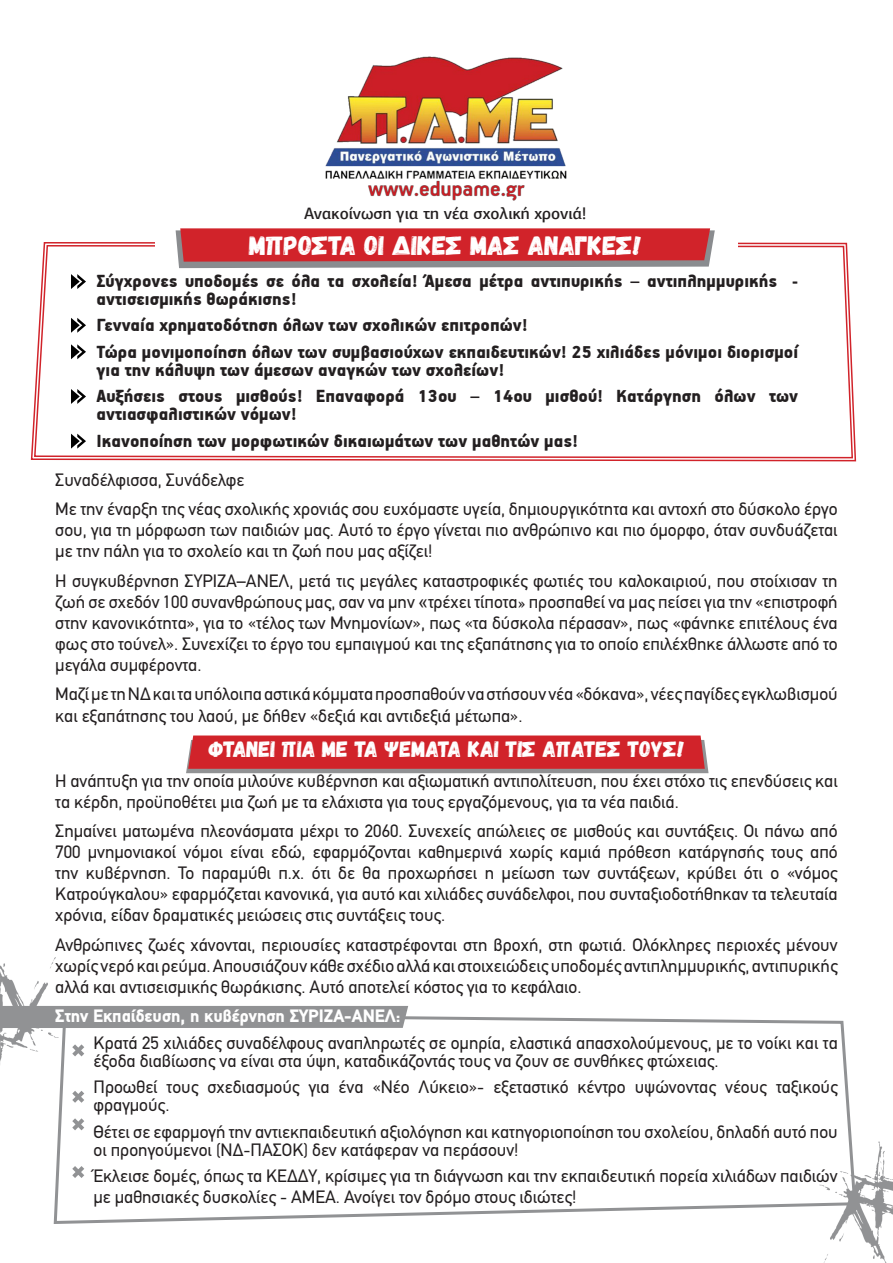
<style>
.page{position:relative;width:893px;height:1263px;background:#fff}
.page>*{position:absolute;margin:0;border:0;box-sizing:border-box;transform-origin:0 0}
.t1{font:27px "Gagalin";color:#fff}
.t2{font:22.5px "Gagalin";color:#fff}
.t3{font:900 19.5px/18px "PF Handbook Pro";color:#231f20}
.t4{font:18px/21px "PF Din Text";color:#231f20}
.t5{font:900 18px "PF Din Text";color:#fff}
.t6{font:500 16.5px "PF Agora Sans Pro";color:#231f20}
.s1{font-family:"Arial"}
.s2{font-family:"PF Agora Sans Pro"}
</style>
<div class="page">
<svg style="left:30px;top:242px;width:827px;height:220px"></svg>
<svg style="left:33px;top:244px;width:821px;height:215px"></svg>
<div style="left:155px;top:238px;width:583px;height:14px;background:#fff"></div>
<img style="left:823px;top:1141px;width:70px;height:122px">
<img style="left:0;top:957px;width:56px;height:107px">
<svg style="left:186px;top:735px;width:522px;height:38px;background:#ca353b"></svg>
<svg style="left:52px;top:1016px;width:806px;height:209px"></svg>
<div style="left:0;top:1006px;width:408px;height:22px;background:#919294"></div>
<img style="left:325px;top:56px;width:242px;height:144px">
<svg style="left:176px;top:228px;width:539px;height:40px;background:#c63c42"></svg>
<svg style="left:71px;top:274px;width:15px;height:15px"></svg>
<svg style="left:71px;top:318px;width:15px;height:15px"></svg>
<svg style="left:71px;top:344px;width:15px;height:15px"></svg>
<svg style="left:71px;top:389px;width:15px;height:15px"></svg>
<svg style="left:71px;top:434px;width:15px;height:15px"></svg>
<svg style="left:72px;top:1044px;width:12px;height:12px"></svg>
<svg style="left:72px;top:1091px;width:12px;height:12px"></svg>
<svg style="left:72px;top:1118px;width:12px;height:12px"></svg>
<svg style="left:72px;top:1166px;width:12px;height:12px"></svg>
<p class="t6" style="left:304px;top:203px;width:284px">Ανακοίνωση για τη νέα σχολική χρονιά!</p>
<p class="t1" style="left:249px;top:229px;width:394px">ΜΠΡΟΣΤΑ ΟΙ ΔΙΚΕΣ ΜΑΣ ΑΝΑΓΚΕΣ!</p>
<p class="t3" style="left:97px;top:271px;width:703px">Σύγχρονες υποδομές σε όλα τα σχολεία! Άμεσα μέτρα αντιπυρικής – αντιπλημμυρικής - αντισεισμικής θωράκισης!</p>
<p class="t3" style="left:97px;top:316px;width:432px">Γενναία χρηματοδότηση όλων των σχολικών επιτροπών!</p>
<p class="t3" style="left:97px;top:342px;width:703px">Τώρα μονιμοποίηση όλων των συμβασιούχων εκπαιδευτικών! 25 χιλιάδες μόνιμοι διορισμοί για την κάλυψη των άμεσων αναγκών των σχολείων!</p>
<p class="t3" style="left:97px;top:387px;width:703px">Αυξήσεις στους μισθούς! Επαναφορά 13ου – 14ου μισθού! Κατάργηση όλων των αντιασφαλιστικών νόμων!</p>
<p class="t3" style="left:97px;top:431px;width:483px">Ικανοποίηση των μορφωτικών δικαιωμάτων των μαθητών μας!</p>
<p class="t4" style="left:55px;top:469px;width:191px">Συναδέλφισσα, Συνάδελφε</p>
<p class="t4" style="left:55px;top:498px;width:784px;text-align:justify">Με την έναρξη της νέας σχολικής χρονιάς σου ευχόμαστε υγεία, δημιουργικότητα και αντοχή στο δύσκολο έργο σου, για τη μόρφωση των παιδιών μας. Αυτό το έργο γίνεται πιο ανθρώπινο και πιο όμορφο, όταν συνδυάζεται με την πάλη για το σχολείο και τη ζωή που μας αξίζει!</p>
<p class="t4" style="left:55px;top:570px;width:784px;text-align:justify">Η συγκυβέρνηση ΣΥΡΙΖΑ–ΑΝΕΛ, μετά τις μεγάλες καταστροφικές φωτιές του καλοκαιριού, που στοίχισαν τη ζωή σε σχεδόν 100 συνανθρώπους μας, σαν να μην <span class="s1">«</span>τρέχει τίποτα<span class="s2">»</span> προσπαθεί να μας πείσει για την «επιστροφή στην κανονικότητα», για το «τέλος των Μνημονίων», πως «τα δύσκολα πέρασαν», πως «φάνηκε επιτέλους ένα φως στο τούνελ». Συνεχίζει το έργο του εμπαιγμού και της εξαπάτησης για το οποίο επιλέχθηκε άλλωστε από το μεγάλα συμφέροντα.</p>
<p class="t4" style="left:55px;top:683px;width:784px;line-height:21.6px">Μαζί με τη ΝΔ και τα υπόλοιπα αστικά κόμματα προσπαθούν να στήσουν νέα «δόκανα», νέες παγίδες εγκλωβισμού και εξαπάτησης του λαού, με δήθεν «δεξιά και αντιδεξιά μέτωπα».</p>
<p class="t2" style="left:209px;top:735px;width:477px">ΦΤAΝΕΙ ΠΙΑ ΜΕ ΤΑ ΨEΜΑΤΑ ΚΑΙ ΤΙΣ ΑΠAΤΕΣ ΤΟΥΣ!</p>
<p class="t4" style="left:55px;top:770px;width:784px">Η ανάπτυξη για την οποία μιλούνε κυβέρνηση και αξιωματική αντιπολίτευση, που έχει στόχο τις επενδύσεις και τα κέρδη, προϋποθέτει μια ζωή με τα ελάχιστα για τους εργαζόμενους, για τα νέα παιδιά.</p>
<p class="t4" style="left:55px;top:821px;width:784px;text-align:justify">Σημαίνει ματωμένα πλεονάσματα μέχρι το 2060. Συνεχείς απώλειες σε μισθούς και συντάξεις. Οι πάνω από 700 μνημονιακοί νόμοι είναι εδώ, εφαρμόζονται καθημερινά χωρίς καμιά πρόθεση κατάργησής τους από την κυβέρνηση. Το παραμύθι π.χ. ότι δε θα προχωρήσει η μείωση των συντάξεων, κρύβει ότι ο «νόμος Κατρούγκαλου» εφαρμόζεται κανονικά, για αυτό και χιλιάδες συνάδελφοι, που συνταξιοδοτήθηκαν τα τελευταία χρόνια, είδαν δραματικές μειώσεις στις συντάξεις τους.</p>
<p class="t4" style="left:55px;top:934px;width:784px;text-align:justify">Ανθρώπινες ζωές χάνονται, περιουσίες καταστρέφονται στη βροχή, στη φωτιά. Ολόκληρες περιοχές μένουν χωρίς νερό και ρεύμα. Απουσιάζουν κάθε σχέδιο αλλά και στοιχειώδεις υποδομές αντιπλημμυρικής, αντιπυρικής αλλά και αντισεισμικής θωράκισης. Αυτό αποτελεί κόστος για το κεφάλαιο.</p>
<p class="t5" style="left:55px;top:1005px;width:347px">Στην Εκπαίδευση, η κυβέρνηση ΣΥΡΙΖΑ-ΑΝΕΛ:</p>
<p class="t4" style="left:94px;top:1034px;width:746px;line-height:18px">Κρατά 25 χιλιάδες συναδέλφους αναπληρωτές σε ομηρία, ελαστικά απασχολούμενους, με το νοίκι και τα έξοδα διαβίωσης να είναι στα ύψη, καταδικάζοντάς τους να ζουν σε συνθήκες φτώχειας.</p>
<p class="t4" style="left:94px;top:1078px;width:746px;line-height:18px">Προωθεί τους σχεδιασμούς για ένα «Νέο Λύκειο»- εξεταστικό κέντρο υψώνοντας νέους ταξικούς φραγμούς.</p>
<p class="t4" style="left:94px;top:1123px;width:746px;line-height:18px">Θέτει σε εφαρμογή την αντιεκπαιδευτική αξιολόγηση και κατηγοριοποίηση του σχολείου, δηλαδή αυτό που οι προηγούμενοι (ΝΔ-ΠΑΣΟΚ) δεν κατάφεραν να περάσουν!</p>
<p class="t4" style="left:94px;top:1166px;width:746px">Έκλεισε δομές, όπως τα ΚΕΔΔΥ, κρίσιμες για τη διάγνωση και την εκπαιδευτική πορεία χιλιάδων παιδιών με μαθησιακές δυσκολίες - ΑΜΕΑ. Ανοίγει τον δρόμο στους ιδιώτες!</p>
</div>
